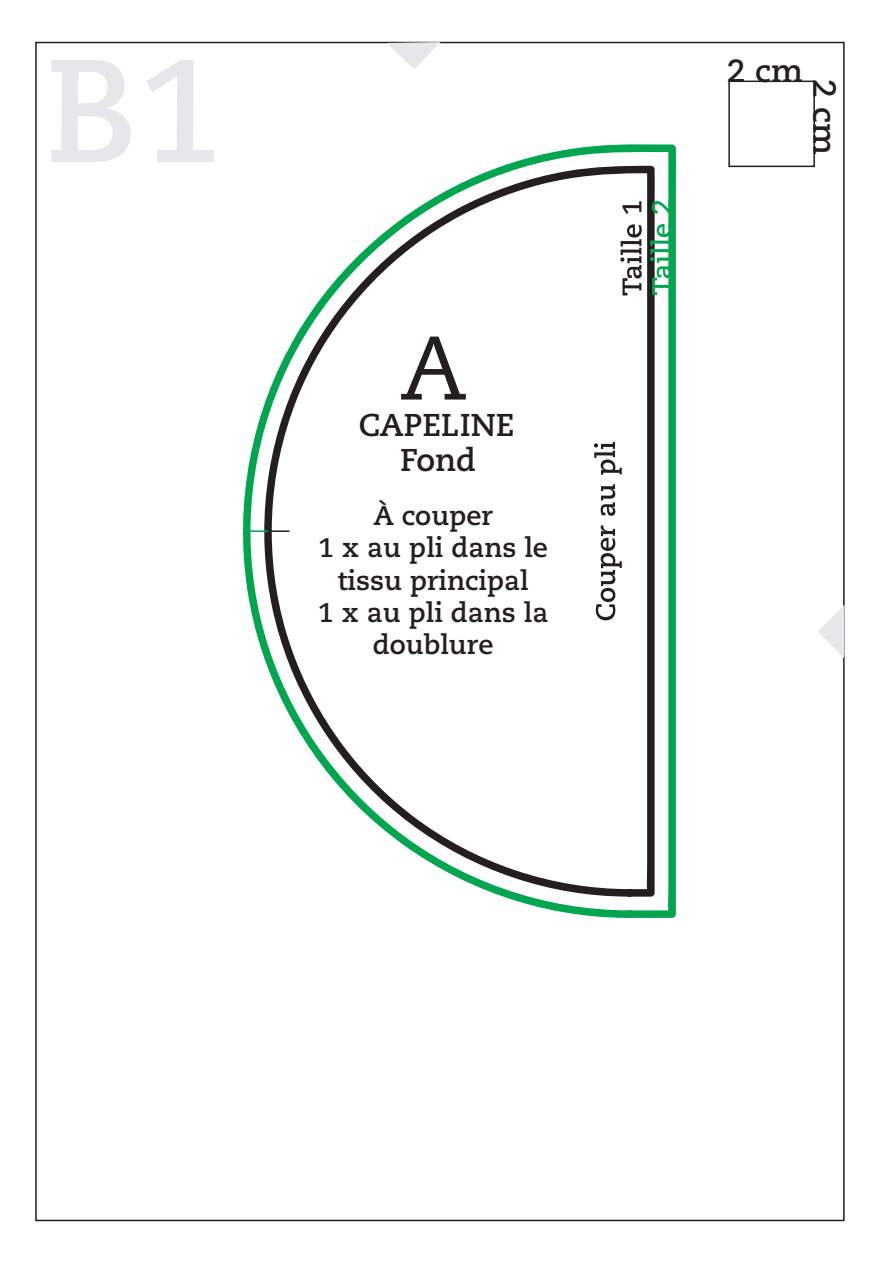
<style>
.page{position:relative;width:893px;height:1263px;background:#fff}
.page>*{position:absolute;margin:0;border:0;box-sizing:border-box;transform-origin:0 0}
.t1{font:700 145.8px "Caecilia LT Std";color:#e6e7e9}
.t2{font:90px "Caecilia LT Std";color:#231f20}
.t3{font:700 31.8px "Caecilia LT Std";color:#231f20}
.t4{font:700 31.5px/35.2px "Caecilia LT Std";color:#231f20;text-align:center}
.t5{font:700 27px/32.4px "Caecilia LT Std";color:#231f20;text-align:center}
</style>
<div class="page">
<svg style="left:243px;top:144px;width:433px;height:774px"></svg>
<svg style="left:255px;top:166px;width:400px;height:731px"></svg>
<svg style="left:818px;top:605px;width:26px;height:53px"></svg>
<div style="left:728px;top:81px;width:87px;height:86px;border:2px solid #231f20"></div>
<svg style="left:387px;top:43px;width:53px;height:26px"></svg>
<svg style="left:596px;top:525px;width:26px;height:95px"></svg>
<svg style="left:601px;top:484px;width:14px;height:32px"></svg>
<svg style="left:594px;top:442px;width:28px;height:33px"></svg>
<svg style="left:620px;top:224px;width:22px;height:71px"></svg>
<svg style="left:622px;top:201px;width:19px;height:13px"></svg>
<svg style="left:650px;top:224px;width:21px;height:71px"></svg>
<svg style="left:652px;top:200px;width:19px;height:14px"></svg>
<hr style="left:247px;top:530px;width:21px;height:2px;background:#00a54f">
<hr style="left:268px;top:530px;width:21px;height:2px;background:#231f20">
<h1 class="t1" style="left:45px;top:25px;width:180px">B1</h1>
<p class="t3" style="left:727px;top:52px;width:77px">2 cm</p>
<p class="t3" style="left:843px;top:79px;width:77px;rotate:90deg">2 cm</p>
<h2 class="t2" style="left:400px;top:316px;width:68px">A</h2>
<p class="t4" style="left:359px;top:408px;width:157px">CAPELINE<br>Fond</p>
<p class="t5" style="left:318px;top:499px;width:232px">À couper<br>1 x au pli dans le tissu principal<br>1 x au pli dans la doublure</p>
</div>
